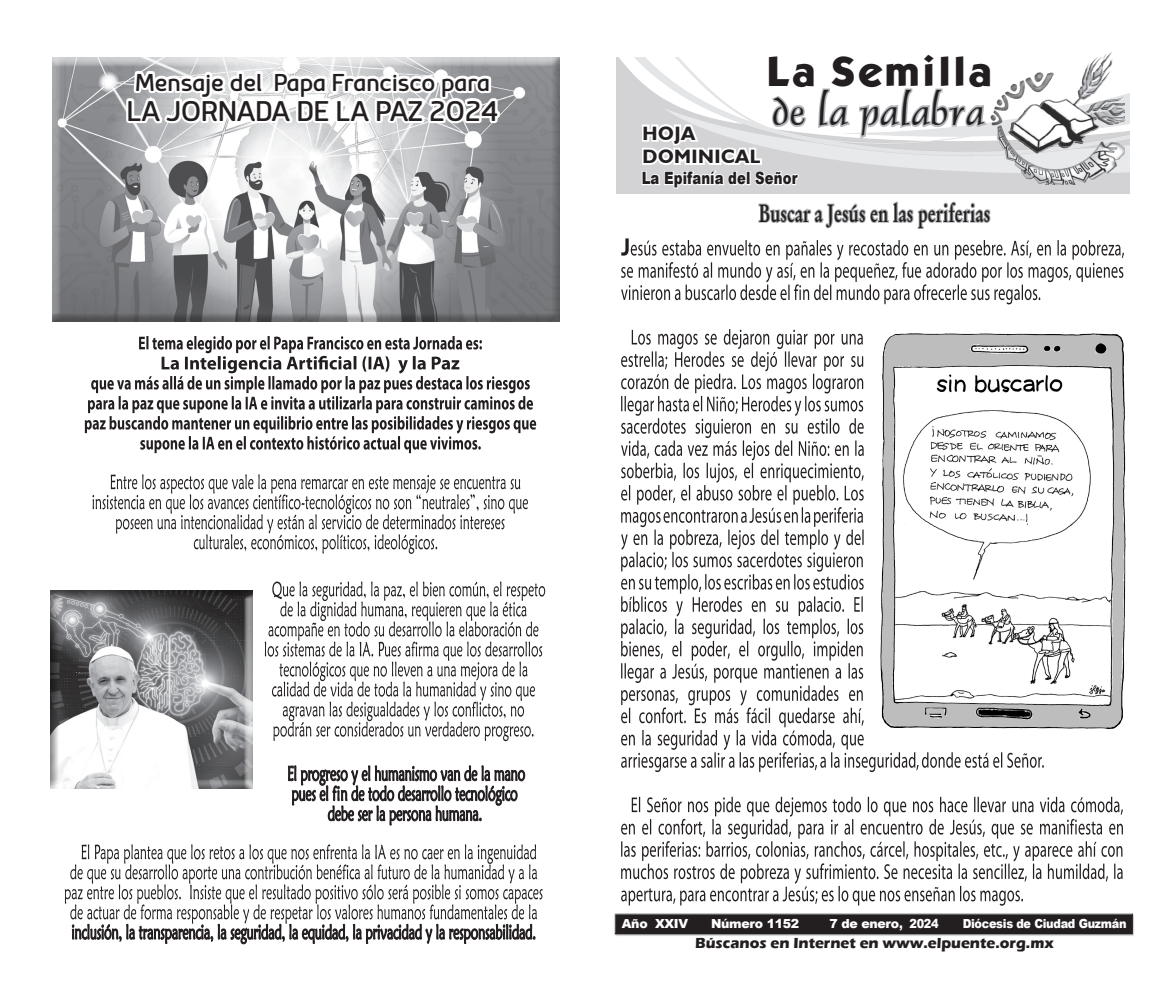
<style>
.page{position:relative;width:1170px;height:993px;background:#fff}
.page>*{position:absolute;margin:0;border:0;box-sizing:border-box;transform-origin:0 0}
._1_TEXTO_PUENTE{font:37.75px "Dauphin Plain";letter-spacing:.025em;color:#231f20;scale:1.12 1}
._1_TEXTO_PUENTE-2{font:36.38px "Kabana Bold Plain";letter-spacing:.025em;color:#231f20;scale:1.04 1}
.t1{font:35px "Mairy";color:#231f20}
.t2{font:30px "Mairy";color:#231f20}
._1_TEXTO_PUENTE-3{font:700 24.75px "Original Garamond BT";letter-spacing:.01em;color:#231f20;scale:.7 1}
._1_TEXTO_PUENTE-4{font:700 19.38px "Humanist 521 BT";letter-spacing:.025em;color:#231f20}
.t3{font:900 17px "Arial";letter-spacing:.01em;color:#231f20;scale:.78 1}
._1_TEXTO_PUENTE-5{font:700 15px "Eras ITC";color:#231f20}
.t4{font:900 12.5px "Arial";letter-spacing:-.025em;color:#fff}
.t5{font:900 12.5px "Arial";letter-spacing:-.025em;color:#fff;scale:.9 1}
</style>
<div class="page">
<svg style="left:621px;top:238px;width:502px;height:66px"></svg>
<svg style="left:621px;top:329px;width:422px;height:442px"></svg>
<svg style="left:621px;top:796px;width:501px;height:109px"></svg>
<img style="left:878px;top:332px;width:248px;height:397px">
<img style="left:616px;top:58px;width:513px;height:135px">
<img style="left:614px;top:913px;width:520px;height:22px">
<svg style="left:816px;top:58px;width:169px;height:83px"></svg>
<svg style="left:640px;top:94px;width:168px;height:95px"></svg>
<img style="left:985px;top:52px;width:139px;height:133px">
<svg style="left:758px;top:201px;width:233px;height:29px"></svg>
<div style="left:50px;top:590px;width:203px;height:197px;background:#231f20;opacity:.75"></div>
<div style="left:52px;top:58px;width:508px;height:264px;background:#231f20;opacity:.31"></div>
<svg style="left:265px;top:581px;width:280px;height:160px"></svg>
<svg style="left:124px;top:57px;width:378px;height:85px"></svg>
<svg style="left:85px;top:336px;width:451px;height:117px"></svg>
<svg style="left:65px;top:844px;width:477px;height:99px"></svg>
<svg style="left:92px;top:474px;width:436px;height:79px"></svg>
<svg style="left:288px;top:765px;width:237px;height:60px"></svg>
<p class="t2" style="left:135px;top:65px;width:356px">Mensaje del Papa Francisco para</p>
<p class="t1" style="left:127px;top:91px;width:373px">LA JORNADA DE LA PAZ 2024</p>
<p class="_1_TEXTO_PUENTE-2" style="left:766px;top:45px;width:218px">La Semilla</p>
<p class="_1_TEXTO_PUENTE" style="left:772px;top:89px;width:190px">de la palabra</p>
<p class="_1_TEXTO_PUENTE-4" style="left:642px;top:121px;width:54px">HOJA</p>
<p class="_1_TEXTO_PUENTE-4" style="left:642px;top:144px;width:119px">DOMINICAL</p>
<p class="t3" style="left:641px;top:166px;width:201px">La Epifanía del Señor</p>
<p class="_1_TEXTO_PUENTE-3" style="left:758px;top:198px;width:332px">Buscar a Jesús en las periferias</p>
<p class="t4" style="left:622px;top:914px;width:68px">Año XXIV</p>
<p class="t4" style="left:711px;top:914px;width:90px">Número 1152</p>
<p class="t4" style="left:829px;top:914px;width:110px">7 de enero, 2024</p>
<p class="t5" style="left:962px;top:914px;width:184px">Diócesis de Ciudad Guzmán</p>
<p class="_1_TEXTO_PUENTE-5" style="left:695px;top:934px;width:360px">Búscanos en Internet en www.elpuente.org.mx</p>
</div>
